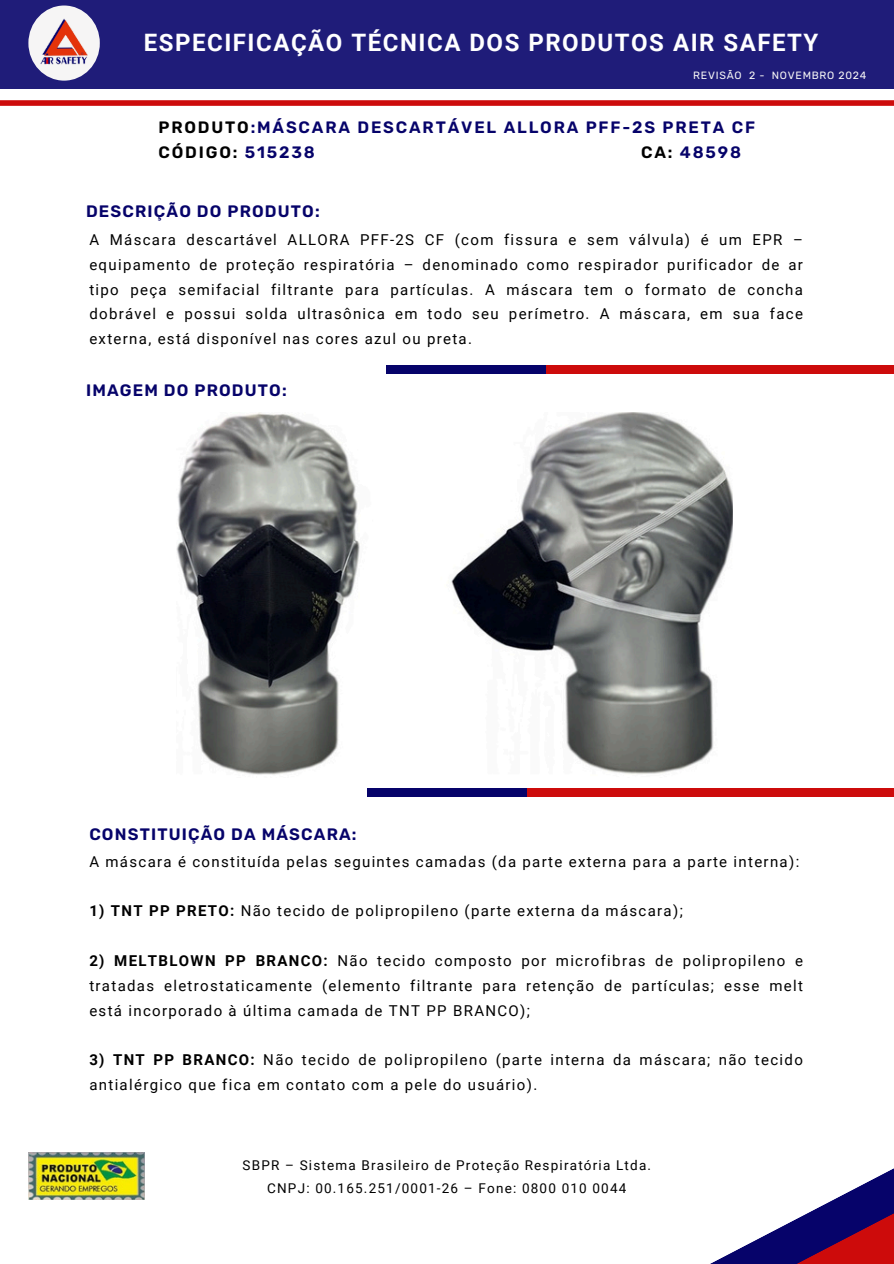
<style>
.page{position:relative;width:894px;height:1264px;background:#fff}
.page>*{position:absolute;margin:0;border:0;box-sizing:border-box;transform-origin:0 0}
.t1{font:700 24px "Roboto";letter-spacing:.065em;color:#fff}
.t2{font:600 16.5px/24.8px "Rubik";letter-spacing:.11em;color:#06036a}
.t3{font:600 16.5px "Rubik";letter-spacing:.07em;color:#06036a}
.t4{font:15px/24.8px "Roboto";letter-spacing:.09em;color:#000;text-align:justify}
.t5{font:13.5px/22.5px "Roboto";letter-spacing:.09em;color:#000;text-align:center}
.t6{font:10.5px "Rubik";letter-spacing:.07em;color:#f6f5f5}
.s1{color:#000}
.s2{font-weight:700}
</style>
<div class="page">
<div style="left:0;top:100px;width:893px;height:6px;background:#cd0b0b"></div>
<div style="left:0;top:0;width:893px;height:89px;background:#1f1c79"></div>
<div style="left:28px;top:6px;width:72px;height:75px;background:#f6f5f5;border-radius:50%"></div>
<img style="left:35px;top:17px;width:58px;height:52px">
<img style="left:28px;top:1152px;width:116px;height:47px">
<svg style="left:712px;top:1169px;width:181px;height:94px"></svg>
<div style="left:386px;top:365px;width:507px;height:9px;background:#cd0b0b"></div>
<div style="left:386px;top:365px;width:159px;height:9px;background:#06036a"></div>
<img style="left:177px;top:413px;width:555px;height:362px">
<div style="left:367px;top:787px;width:526px;height:9px;background:#cd0b0b"></div>
<div style="left:367px;top:788px;width:160px;height:8px;background:#06036a"></div>
<p class="t1" style="left:144px;top:29px;width:676px">ESPECIFICAÇÃO TÉCNICA DOS PRODUTOS AIR SAFETY</p>
<h3 class="t6" style="left:693px;top:69px;width:174px">REVISÃO 2 - NOVEMBRO 2024</h3>
<h1 class="t2" style="left:158px;top:115px;width:598px"><span class="s1">PRODUTO</span>:MÁSCARA DESCARTÁVEL ALLORA PFF-2S PRETA CF<br><span class="s1">CÓDIGO:</span> 515238</h1>
<h1 class="t2" style="left:641px;top:140px;width:101px"><span class="s1">CA:</span> 48598</h1>
<p class="t3" style="left:86px;top:201px;width:235px">DESCRIÇÃO DO PRODUTO:</p>
<p class="t4" style="left:89px;top:227px;width:714px">A Máscara descartável ALLORA PFF-2S CF (com fissura e sem válvula) é um EPR – equipamento de proteção respiratória – denominado como respirador purificador de ar tipo peça semifacial filtrante para partículas. A máscara tem o formato de concha dobrável e possui solda ultrasônica em todo seu perímetro. A máscara, em sua face externa, está disponível nas cores azul ou preta.</p>
<h3 class="t3" style="left:86px;top:381px;width:202px">IMAGEM DO PRODUTO:</h3>
<h2 class="t3" style="left:89px;top:824px;width:269px">CONSTITUIÇÃO DA MÁSCARA:</h2>
<h2 class="t4" style="left:89px;top:849px;width:711px">A máscara é constituída pelas seguintes camadas (da parte externa para a parte interna):</h2>
<p class="t4" style="left:89px;top:899px;width:594px"><span class="s2">1) TNT PP PRETO:</span> Não tecido de polipropileno (parte externa da máscara);</p>
<h2 class="t4" style="left:89px;top:948px;width:714px"><span class="s2">2) MELTBLOWN PP BRANCO:</span> Não tecido composto por microfibras de polipropileno e tratadas eletrostaticamente (elemento filtrante para retenção de partículas; esse melt está incorporado à última camada de TNT PP BRANCO);</h2>
<h3 class="t4" style="left:89px;top:1047px;width:714px"><span class="s2">3) TNT PP BRANCO:</span> Não tecido de polipropileno (parte interna da máscara; não tecido antialérgico que fica em contato com a pele do usuário).</h3>
<h2 class="t5" style="left:242px;top:1154px;width:410px">SBPR – Sistema Brasileiro de Proteção Respiratória Ltda.<br>CNPJ: 00.165.251/0001-26 – Fone: 0800 010 0044</h2>
</div>
